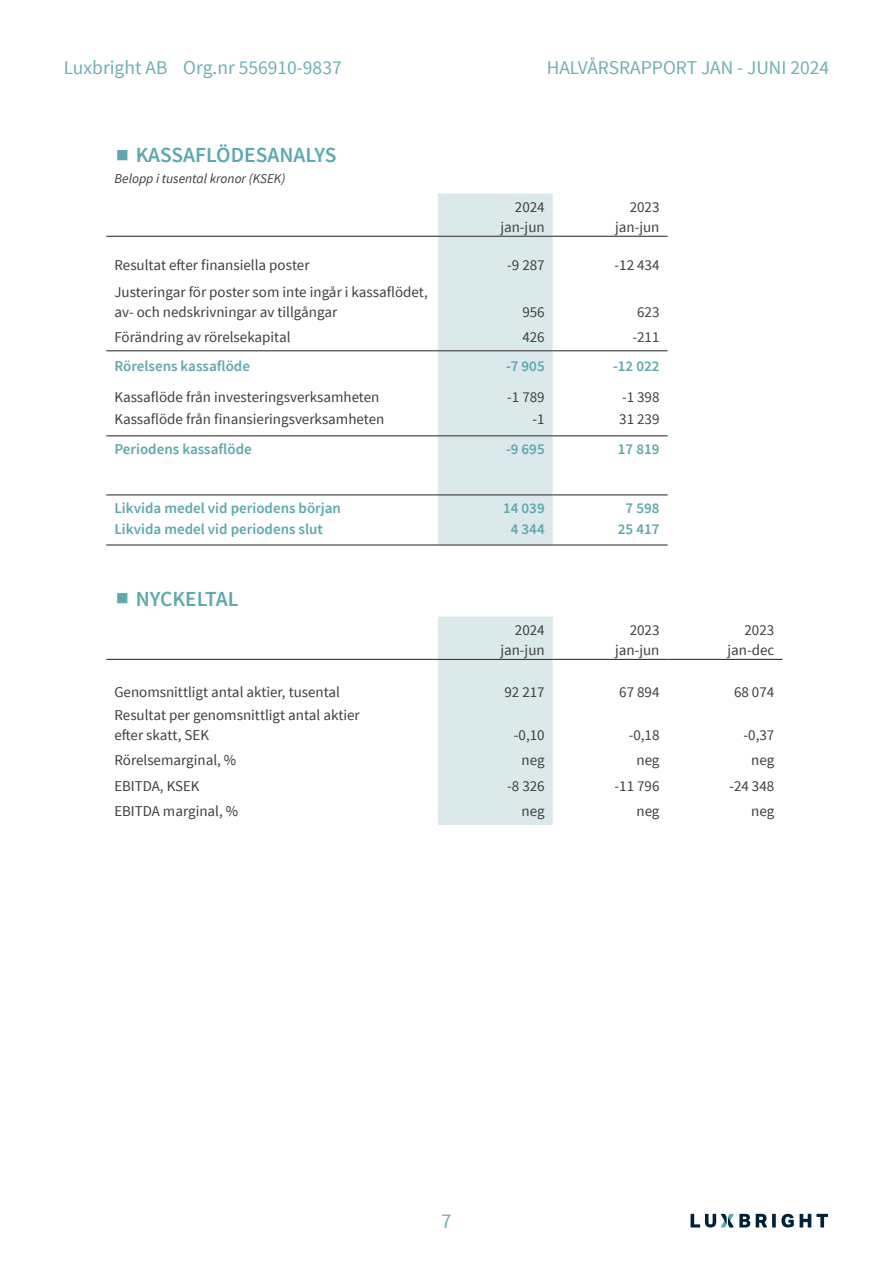
<style>
.page{position:relative;width:893px;height:1263px;background:#fff}
.page>*{position:absolute;margin:0;border:0;box-sizing:border-box;transform-origin:0 0}
.t1{font:600 21.45px "Source Sans Pro";color:#5da8ae}
.t2{font:21px "Source Sans Pro";color:#6eafb5}
.t3{font:19.5px "Source Sans Pro";color:#6eafb5}
.Brödtext_tabell{font:15px/19.5px "Source Sans Pro";color:#3e3e3f;text-align:right}
.Siffror_tabell{font:15px "Source Sans Pro";color:#3e3e3f}
.Brödtext_tabell_blå{font:600 15px/21px "Source Sans Pro";color:#5da8ae}
.siffror_tabell_blå{font:600 15px/21px "Source Sans Pro";color:#5da8ae;text-align:center}
.Brödtext{font:italic 13.5px "Source Sans Pro";color:#3e3e3f}
.s1{font-family:"Georgia Pro";font-weight:300;font-stretch:condensed;font-size:45px}
</style>
<div class="page">
<svg style="left:756px;top:1214px;width:11px;height:13px"></svg>
<svg style="left:772px;top:1214px;width:4px;height:13px"></svg>
<svg style="left:781px;top:1214px;width:13px;height:13px"></svg>
<svg style="left:800px;top:1214px;width:28px;height:13px"></svg>
<svg style="left:691px;top:1214px;width:59px;height:13px"></svg>
<div style="left:438px;top:193px;width:115px;height:351px;background:#dbe9ea"></div>
<hr style="left:438px;top:435px;width:115px;height:1px;background:#fff">
<hr style="left:438px;top:494px;width:115px;height:1px;background:#fff">
<hr style="left:438px;top:350px;width:115px;height:1px;background:#fff">
<hr style="left:438px;top:236px;width:115px;height:1px;background:#231f20">
<hr style="left:553px;top:236px;width:115px;height:1px;background:#231f20">
<hr style="left:106px;top:436px;width:332px;height:1px;background:#231f20">
<hr style="left:438px;top:436px;width:115px;height:1px;background:#231f20">
<hr style="left:553px;top:436px;width:115px;height:1px;background:#231f20">
<hr style="left:106px;top:545px;width:332px;height:1px;background:#231f20">
<hr style="left:438px;top:545px;width:115px;height:1px;background:#231f20">
<hr style="left:553px;top:545px;width:115px;height:1px;background:#231f20">
<hr style="left:106px;top:495px;width:332px;height:1px;background:#231f20">
<hr style="left:438px;top:495px;width:115px;height:1px;background:#231f20">
<hr style="left:553px;top:495px;width:115px;height:1px;background:#231f20">
<hr style="left:106px;top:351px;width:332px;height:1px;background:#231f20">
<hr style="left:438px;top:351px;width:115px;height:1px;background:#231f20">
<hr style="left:553px;top:351px;width:115px;height:1px;background:#231f20">
<hr style="left:106px;top:236px;width:332px;height:1px;background:#231f20">
<div style="left:438px;top:617px;width:115px;height:208px;background:#dbe9ea"></div>
<hr style="left:438px;top:659px;width:115px;height:1px;background:#231f20">
<hr style="left:553px;top:659px;width:115px;height:1px;background:#231f20">
<hr style="left:668px;top:659px;width:114px;height:1px;background:#231f20">
<hr style="left:106px;top:659px;width:332px;height:1px;background:#231f20">
<h3 class="t3" style="left:64px;top:56px;width:279px">Luxbright AB Org.nr 556910-9837</h3>
<h3 class="t3" style="left:547px;top:56px;width:284px">HALVÅRSRAPPORT JAN - JUNI 2024</h3>
<p class="t1" style="left:114px;top:142px;width:224px"><span class="s1">▪</span> KASSAFLÖDESANALYS</p>
<p class="Brödtext" style="left:114px;top:170px;width:172px">Belopp i tusental kronor (KSEK)</p>
<p class="Brödtext_tabell" style="left:500px;top:198px;width:46px">2024 jan-jun</p>
<p class="Brödtext_tabell" style="left:615px;top:198px;width:46px">2023 jan-jun</p>
<p class="Brödtext_tabell" style="left:114px;top:256px;width:197px">Resultat efter finansiella poster</p>
<p class="Siffror_tabell" style="left:507px;top:256px;width:39px">-9 287</p>
<p class="Siffror_tabell" style="left:614px;top:256px;width:46px">-12 434</p>
<p class="Brödtext_tabell" style="left:114px;top:283px;width:315px;text-align:left">Justeringar för poster som inte ingår i kassaflödet, av- och nedskrivningar av tillgångar</p>
<p class="Siffror_tabell" style="left:522px;top:302px;width:24px">956</p>
<p class="Siffror_tabell" style="left:637px;top:302px;width:24px">623</p>
<p class="Brödtext_tabell" style="left:114px;top:328px;width:178px">Förändring av rörelsekapital</p>
<p class="Siffror_tabell" style="left:522px;top:328px;width:24px">426</p>
<p class="Siffror_tabell" style="left:632px;top:328px;width:29px">-211</p>
<p class="Brödtext_tabell_blå" style="left:114px;top:356px;width:137px">Rörelsens kassaflöde</p>
<p class="siffror_tabell_blå" style="left:506px;top:356px;width:40px">-7 905</p>
<p class="siffror_tabell_blå" style="left:613px;top:356px;width:48px">-12 022</p>
<p class="Brödtext_tabell" style="left:114px;top:387px;width:267px">Kassaflöde från investeringsverksamheten</p>
<p class="Siffror_tabell" style="left:507px;top:387px;width:39px">-1 789</p>
<p class="Siffror_tabell" style="left:622px;top:387px;width:39px">-1 398</p>
<p class="Brödtext_tabell" style="left:114px;top:410px;width:271px">Kassaflöde från finansieringsverksamheten</p>
<p class="Siffror_tabell" style="left:533px;top:410px;width:14px">-1</p>
<p class="Siffror_tabell" style="left:619px;top:410px;width:42px">31 239</p>
<p class="Brödtext_tabell_blå" style="left:114px;top:439px;width:139px">Periodens kassaflöde</p>
<p class="siffror_tabell_blå" style="left:506px;top:439px;width:40px">-9 695</p>
<p class="siffror_tabell_blå" style="left:618px;top:439px;width:43px">17 819</p>
<p class="Brödtext_tabell_blå" style="left:114px;top:498px;width:228px">Likvida medel vid periodens början<br>Likvida medel vid periodens slut</p>
<p class="siffror_tabell_blå" style="left:503px;top:498px;width:43px">14 039<br>4 344</p>
<p class="siffror_tabell_blå" style="left:618px;top:498px;width:43px">7 598<br>25 417</p>
<p class="t1" style="left:114px;top:585px;width:126px"><span class="s1">▪</span> NYCKELTAL</p>
<p class="Brödtext_tabell" style="left:500px;top:621px;width:46px">2024 jan-jun</p>
<p class="Brödtext_tabell" style="left:615px;top:621px;width:46px">2023 jan-jun</p>
<p class="Brödtext_tabell" style="left:727px;top:621px;width:48px">2023 jan-dec</p>
<p class="Brödtext_tabell" style="left:114px;top:683px;width:227px">Genomsnittligt antal aktier, tusental</p>
<p class="Siffror_tabell" style="left:504px;top:683px;width:42px">92 217</p>
<p class="Siffror_tabell" style="left:619px;top:683px;width:42px">67 894</p>
<p class="Siffror_tabell" style="left:734px;top:683px;width:42px">68 074</p>
<p class="Brödtext_tabell" style="left:114px;top:706px;width:247px;text-align:left">Resultat per genomsnittligt antal aktier efter skatt, SEK</p>
<p class="Siffror_tabell" style="left:514px;top:726px;width:32px">-0,10</p>
<p class="Siffror_tabell" style="left:629px;top:726px;width:32px">-0,18</p>
<p class="Siffror_tabell" style="left:743px;top:726px;width:32px">-0,37</p>
<p class="Brödtext_tabell" style="left:114px;top:751px;width:123px">Rörelsemarginal, %</p>
<p class="Siffror_tabell" style="left:522px;top:751px;width:25px">neg</p>
<p class="Siffror_tabell" style="left:636px;top:751px;width:25px">neg</p>
<p class="Siffror_tabell" style="left:751px;top:751px;width:25px">neg</p>
<p class="Brödtext_tabell" style="left:114px;top:776px;width:87px">EBITDA, KSEK</p>
<p class="Siffror_tabell" style="left:507px;top:777px;width:39px">-8 326</p>
<p class="Siffror_tabell" style="left:614px;top:777px;width:46px">-11 796</p>
<p class="Siffror_tabell" style="left:729px;top:777px;width:46px">-24 348</p>
<p class="Brödtext_tabell" style="left:114px;top:802px;width:125px">EBITDA marginal, %</p>
<p class="Siffror_tabell" style="left:522px;top:802px;width:25px">neg</p>
<p class="Siffror_tabell" style="left:636px;top:802px;width:25px">neg</p>
<p class="Siffror_tabell" style="left:751px;top:802px;width:25px">neg</p>
<h2 class="t2" style="left:441px;top:1208px;width:12px">7</h2>
</div>
